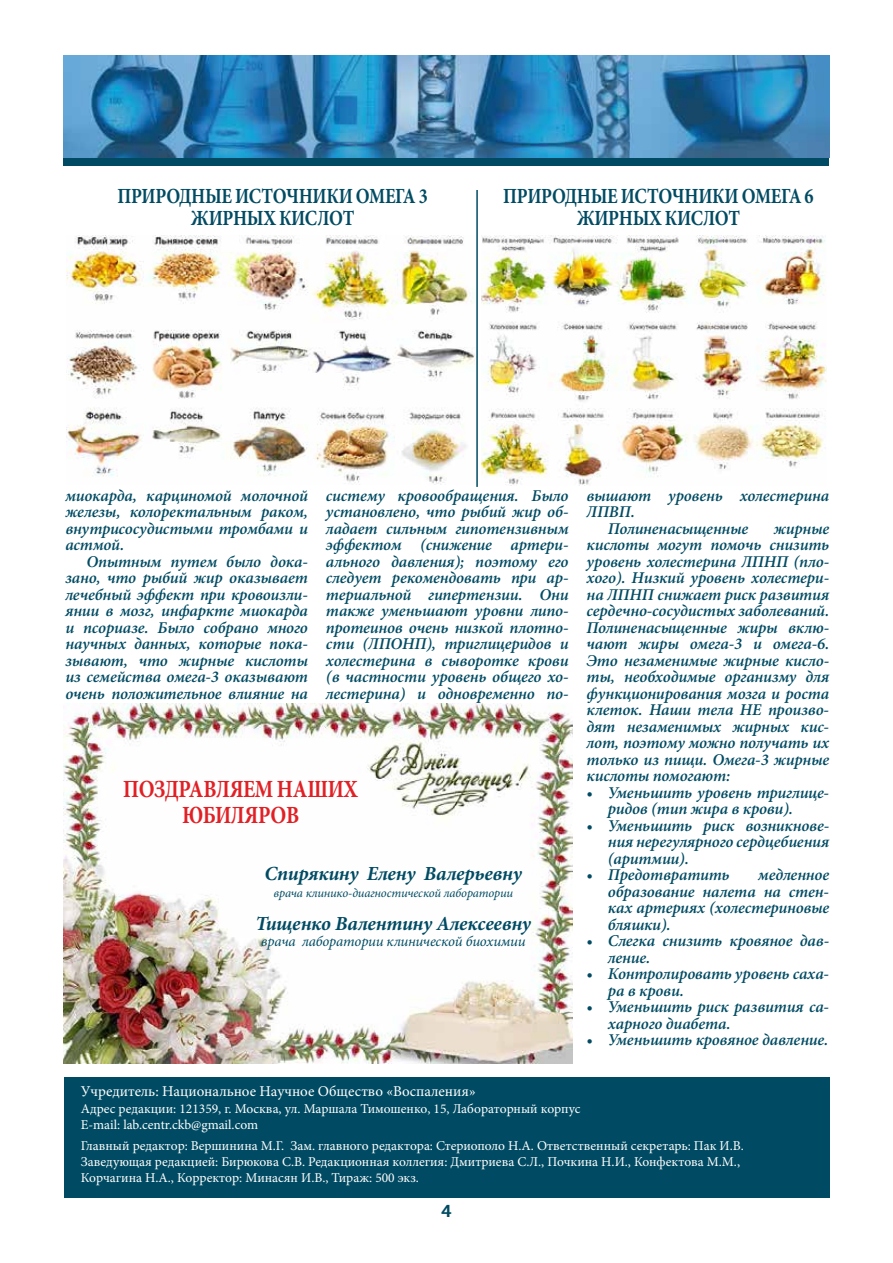
<style>
.page{position:relative;width:893px;height:1263px;background:#fff}
.page>*{position:absolute;margin:0;border:0;box-sizing:border-box;transform-origin:0 0}
.t1{font:700 24.75px/26.4px "Minion Pro";letter-spacing:-.02em;color:#e12025;text-align:center;scale:.84 1}
.t2{font:700 21.6px/21.6px "Minion Pro";letter-spacing:-.02em;color:#004b63;text-align:center;scale:.84 1}
.t3{font:italic 700 19.95px "Minion Pro";letter-spacing:-.01em;color:#004b63}
.t4{font:700 18px "PF Agora Sans Pro";color:#004b63}
.t5{font:italic 600 16.5px/16.5px "Minion Pro";letter-spacing:-.01em;color:#004b63;text-align:justify}
.t6{font:15px "Minion Pro";color:#fff}
.t7{font:italic 14.7px "Minion Pro";letter-spacing:-.015em;color:#004b63}
.t8{font:13.5px/16.2px "Minion Pro";color:#fff}
.t9{font:italic 12.45px "Minion Pro";letter-spacing:-.01em;color:#004b63}
</style>
<div class="page">
<div style="left:64px;top:1077px;width:765px;height:121px;background:#004b63"></div>
<div style="left:64px;top:157px;width:765px;height:9px;background:#004b63"></div>
<img style="left:64px;top:55px;width:765px;height:102px">
<img style="left:64px;top:704px;width:509px;height:359px">
<img style="left:67px;top:235px;width:409px;height:250px">
<img style="left:481px;top:236px;width:345px;height:249px">
<hr style="left:476px;top:190px;width:2px;height:297px;background:#004b63">
<h2 class="t2" style="left:118px;top:185px;width:371px">ПРИРОДНЫЕ ИСТОЧНИКИ ОМЕГА 3<br>ЖИРНЫХ КИСЛОТ</h2>
<h2 class="t2" style="left:503px;top:185px;width:371px">ПРИРОДНЫЕ ИСТОЧНИКИ ОМЕГА 6<br>ЖИРНЫХ КИСЛОТ</h2>
<p class="t5" style="left:65px;top:487px;width:244px">миокарда, карциномой молочной железы, колоректальным раком, внутрисосудистыми тромбами и астмой.</p>
<p class="t5" style="left:65px;top:553px;width:244px;text-indent:21px">Опытным путем было дока&shy;зано, что рыбий жир оказывает лечебный эффект при кровоизли&shy;янии в мозг, инфаркте миокарда и псориазе. Было собрано много научных данных, которые пока&shy;зывают, что жирные кислоты из семейства омега-3 оказывают очень положительное влияние на</p>
<p class="t5" style="left:326px;top:487px;width:244px">систему кровообращения. Было установлено, что рыбий жир об&shy;ладает сильным гипотензивным эффектом (снижение артери&shy;ального давления); поэтому его следует рекомендовать при ар&shy;териальной гипертензии. Они также уменьшают уровни липо&shy;протеинов очень низкой плотно&shy;сти (ЛПОНП), триглицеридов и холестерина в сыворотке крови (в частности уровень общего хо&shy;лестерина) и одновременно по-</p>
<p class="t5" style="left:587px;top:487px;width:244px">вышают уровень холестерина</p>
<p class="t5" style="left:587px;top:504px;width:50px">ЛПВП.</p>
<p class="t5" style="left:608px;top:520px;width:142px">Полиненасыщенные</p>
<p class="t5" style="left:587px;top:520px;width:244px;text-indent:187px">жирные кислоты могут помочь снизить уровень холестерина ЛПНП (пло&shy;хого). Низкий уровень холестери&shy;на ЛПНП снижает риск развития сердечно-сосудистых заболеваний.<br>Полиненасыщенные жиры вклю&shy;чают жиры омега-3 и омега-6.<br>Это незаменимые жирные кисло&shy;ты, необходимые организму для функционирования мозга и роста клеток. Наши тела НЕ произво&shy;дят незаменимых жирных кис&shy;лот, поэтому можно получать их только из пищи. Омега-3 жирные кислоты помогают:</p>
<p class="t5" style="left:608px;top:784px;width:223px;text-indent:-21px">• Уменьшить уровень триглице&shy;ридов (тип жира в крови).</p>
<p class="t5" style="left:608px;top:817px;width:223px;text-indent:-21px">• Уменьшить риск возникнове&shy;ния нерегулярного сердцебиения (аритмии).</p>
<p class="t5" style="left:587px;top:867px;width:145px">• Предотвратить</p>
<h1 class="t1" style="left:123px;top:775px;width:281px">ПОЗДРАВЛЯЕМ НАШИХ<br>ЮБИЛЯРОВ</h1>
<p class="t3" style="left:264px;top:860px;width:259px">Спирякину Елену Валерьевну</p>
<p class="t9" style="left:273px;top:884px;width:241px">врача клинико-диагностической лаборатории</p>
<p class="t3" style="left:255px;top:909px;width:277px">Тищенко Валентину Алексеевну</p>
<p class="t7" style="left:261px;top:932px;width:266px">врача лаборатории клинической биохимии</p>
<p class="t5" style="left:608px;top:867px;width:223px;text-indent:150px">медленное образование налета на стен&shy;ках артериях (холестериновые бляшки).</p>
<p class="t5" style="left:608px;top:933px;width:223px;text-indent:-21px">• Слегка снизить кровяное дав&shy;ление.</p>
<p class="t5" style="left:608px;top:966px;width:223px;text-indent:-21px">• Контролировать уровень саха&shy;ра в крови.</p>
<p class="t5" style="left:608px;top:999px;width:223px;text-indent:-21px">• Уменьшить риск развития са&shy;харного диабета.</p>
<p class="t5" style="left:587px;top:1032px;width:243px">• Уменьшить кровяное давление.</p>
<p class="t6" style="left:81px;top:1082px;width:396px">Учредитель: Национальное Научное Общество «Воспаления»</p>
<p class="t8" style="left:81px;top:1100px;width:501px">Адрес редакции: 121359, г. Москва, ул. Маршала Тимошенко, 15, Лабораторный корпус<br>E-mail: lab.centr.ckb@gmail.com</p>
<p class="t8" style="left:81px;top:1137px;width:664px">Главный редактор: Вершинина М.Г. Зам. главного редактора: Стериополо Н.А. Ответственный секретарь: Пак И.В.<br>Заведующая редакцией: Бирюкова С.В. Редакционная коллегия: Дмитриева С.Л., Почкина Н.И., Конфектова М.М.,<br>Корчагина Н.А., Корректор: Минасян И.В., Тираж: 500 экз.</p>
<p class="t4" style="left:441px;top:1199px;width:12px">4</p>
</div>
